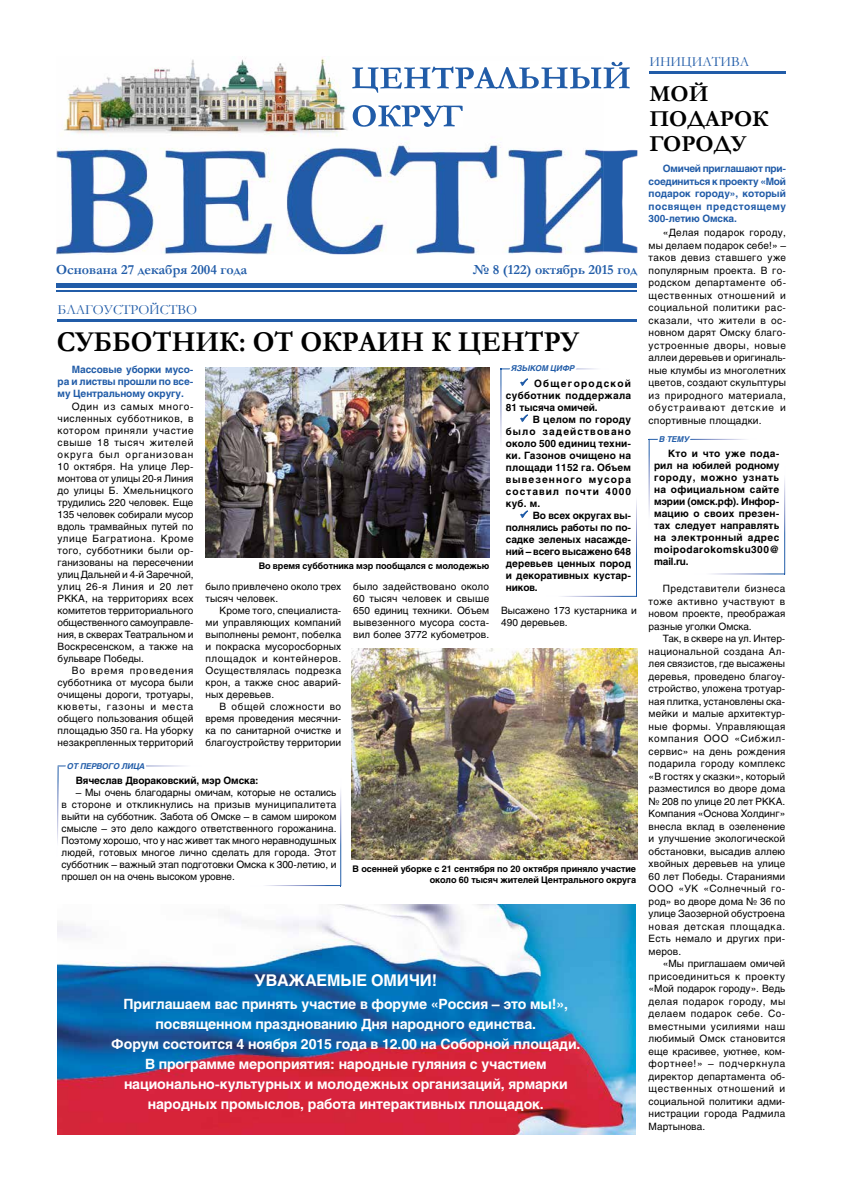
<style>
.page{position:relative;width:842px;height:1191px;background:#fff}
.page>*{position:absolute;margin:0;border:0;box-sizing:border-box;transform-origin:0 0}
.t1{font:700 29px "Garamond";color:#000;scale:.95 1}
.t2{font:700 23px/25px "Garamond";color:#000}
.t3{font:700 16px "Helios";letter-spacing:-.01em;color:#fff}
.t4{font:700 14px/20px "Helios";letter-spacing:-.01em;color:#fff;text-align:center}
.t5{font:700 14px "Garamond";color:#215ca8}
.t6{font:14px "Garamond";color:#215ca8}
.t7{font:10px/12.5px "Helios";letter-spacing:.005em;color:#000;text-align:justify}
.t8{font:700 10px/12px "Helios";letter-spacing:.02em;color:#000;text-align:justify}
.t9{font:700 10px/12.5px "Helios";letter-spacing:-.01em;color:#215ca8;text-align:justify}
.t10{font:700 10px "Helios";letter-spacing:-.01em;color:#000}
.t11{font:700 9px/10.8px "Helios";letter-spacing:-.01em;color:#000;text-align:right}
.t12{font:italic 700 8px "Helios";letter-spacing:-.01em;color:#215ca8}
.s1{color:#215ca8}
</style>
<div class="page">
<img style="left:58px;top:904px;width:578px;height:230px">
<hr style="left:56px;top:283px;width:581px;height:4px;background:#215ca8">
<hr style="left:56px;top:290px;width:581px;height:2px;background:#215ca8">
<img style="left:57px;top:58px;width:580px;height:196px">
<img style="left:352px;top:62px;width:278px;height:31px">
<img style="left:353px;top:105px;width:110px;height:22px">
<hr style="left:649px;top:72px;width:137px;height:1px;background:#215ca8">
<hr style="left:649px;top:73px;width:137px;height:1px;background:#215ca8">
<hr style="left:58px;top:320px;width:579px;height:1px;background:#215ca8">
<hr style="left:58px;top:321px;width:579px;height:1px;background:#215ca8">
<svg style="left:500px;top:368px;width:137px;height:229px"></svg>
<svg style="left:649px;top:438px;width:136px;height:137px"></svg>
<svg style="left:266px;top:790px;width:75px;height:96px"></svg>
<svg style="left:57px;top:765px;width:127px;height:78px"></svg>
<img style="left:205px;top:368px;width:285px;height:189px">
<img style="left:351px;top:648px;width:286px;height:211px">
<h3 class="t5" style="left:56px;top:260px;width:193px">Основана 27 декабря 2004 года</h3>
<h3 class="t5" style="left:472px;top:260px;width:166px">№ 8 (122) октябрь 2015 год</h3>
<h3 class="t6" style="left:58px;top:300px;width:141px">БЛАГОУСТРОЙСТВО</h3>
<h1 class="t1" style="left:57px;top:322px;width:551px">СУББОТНИК: ОТ ОКРАИН К ЦЕНТРУ</h1>
<p class="t9" style="left:58px;top:363px;width:137px;line-height:12px;text-indent:14px">Массовые уборки мусо&shy;ра и листвы прошли по все&shy;му Центральному округу.</p>
<p class="t7" style="left:58px;top:400px;width:137px;line-height:12px;text-indent:14px">Один из самых много&shy;численных субботников, в котором приняли участие свыше 18 тысяч жителей округа был организован 10 октября. На улице Лер&shy;монтова от улицы 20-я Линия до улицы Б. Хмельницкого трудились 220 человек. Еще 135 человек собирали мусор вдоль трамвайных путей по улице Багратиона. Кроме того, субботники были ор&shy;ганизованы на пересечении улиц Дальней и 4-й Заречной, улиц 26-я Линия и 20 лет РККА, на территориях всех комитетов территориального общественного самоуправле&shy;ния, в скверах Театральном и Воскресенском, а также на бульваре Победы.</p>
<p class="t7" style="left:58px;top:664px;width:137px;line-height:12px;text-indent:14px">Во время проведения субботника от мусора были очищены дороги, тротуары, кюветы, газоны и места общего пользования общей площадью 350 га. На уборку незакрепленных территорий</p>
<p class="t12" style="left:67px;top:761px;width:79px">ОТ ПЕРВОГО ЛИЦА</p>
<p class="t11" style="left:259px;top:560px;width:232px">Во время субботника мэр пообщался с молодежью</p>
<p class="t7" style="left:205px;top:580px;width:137px;line-height:12px">было привлечено около трех тысяч человек.</p>
<p class="t7" style="left:205px;top:604px;width:137px;line-height:12px;text-indent:14px">Кроме того, специалиста&shy;ми управляющих компаний выполнены ремонт, побелка и покраска мусоросборных площадок и контейнеров.<br>Осуществлялась подрезка крон, а также снос аварий&shy;ных деревьев.</p>
<p class="t7" style="left:205px;top:700px;width:137px;line-height:12px;text-indent:14px">В общей сложности во время проведения месячни&shy;ка по санитарной очистке и благоустройству территории</p>
<p class="t7" style="left:353px;top:580px;width:137px;line-height:12px">было задействовано около 60 тысяч человек и свыше 650 единиц техники. Объем вывезенного мусора соста&shy;вил более 3772 кубометров.</p>
<p class="t12" style="left:511px;top:363px;width:65px">ЯЗЫКОМ ЦИФР</p>
<p class="t8" style="left:506px;top:377px;width:127px;text-indent:14px"><span class="s1">✓</span> Общегородской субботник поддержала 81 тысяча омичей.</p>
<p class="t8" style="left:506px;top:413px;width:127px;text-indent:14px"><span class="s1">✓</span> В целом по городу было задействовано около 500 единиц техни&shy;ки. Газонов очищено на площади 1152 га. Объем вывезенного мусора составил почти 4000 куб. м.</p>
<p class="t8" style="left:506px;top:509px;width:127px;text-indent:14px"><span class="s1">✓</span> Во всех округах вы&shy;полнялись работы по по&shy;садке зеленых насажде&shy;ний – всего высажено 648 деревьев ценных пород и декоративных кустар&shy;ников.</p>
<p class="t7" style="left:501px;top:604px;width:137px;line-height:12px">Высажено 173 кустарника и<br>490 деревьев.</p>
<p class="t10" style="left:76px;top:774px;width:184px">Вячеслав Двораковский, мэр Омска:</p>
<p class="t7" style="left:62px;top:786px;width:276px;line-height:12px;text-indent:14px">– Мы очень благодарны омичам, которые не остались в стороне и откликнулись на призыв муниципалитета выйти на субботник. Забота об Омске – в самом широком смысле – это дело каждого ответственного горожанина.<br>Поэтому хорошо, что у нас живет так много неравнодушных людей, готовых многое лично сделать для города. Этот субботник – важный этап подготовки Омска к 300-летию, и прошел он на очень высоком уровне.</p>
<p class="t11" style="left:353px;top:863px;width:285px">В осенней уборке с 21 сентября по 20 октября приняло участие около 60 тысяч жителей Центрального округа</p>
<h3 class="t3" style="left:255px;top:971px;width:184px">УВАЖАЕМЫЕ ОМИЧИ!</h3>
<p class="t4" style="left:111px;top:993px;width:471px">Приглашаем вас принять участие в форуме «Россия – это мы!», посвященном празднованию Дня народного единства.<br>Форум состоится 4 ноября 2015 года в 12.00 на Соборной площади.<br>В программе мероприятия: народные гуляния с участием национально-культурных и молодежных организаций, ярмарки народных промыслов, работа интерактивных площадок.</p>
<h3 class="t6" style="left:649px;top:52px;width:101px">ИНИЦИАТИВА</h3>
<h2 class="t2" style="left:649px;top:81px;width:121px">МОЙ<br>ПОДАРОК<br>ГОРОДУ</h2>
<p class="t9" style="left:649px;top:163px;width:139px;text-indent:14px">Омичей приглашают при&shy;соединиться к проекту «Мой подарок городу», который посвящен предстоящему 300-летию Омска.</p>
<p class="t7" style="left:649px;top:226px;width:139px;text-indent:14px">«Делая подарок городу, мы делаем подарок себе!» – таков девиз ставшего уже популярным проекта. В го&shy;родском департаменте об&shy;щественных отношений и социальной политики рас&shy;сказали, что жители в ос&shy;новном дарят Омску благо&shy;устроенные дворы, новые аллеи деревьев и оригиналь&shy;ные клумбы из многолетних цветов, создают скульптуры из природного материала, обустраивают детские и спортивные площадки.</p>
<p class="t12" style="left:659px;top:434px;width:32px">В ТЕМУ</p>
<p class="t8" style="left:654px;top:447px;width:127px;text-indent:14px">Кто и что уже пода&shy;рил на юбилей родному городу, можно узнать на официальном сайте мэрии (омск.рф). Инфор&shy;мацию о своих презен&shy;тах следует направлять на электронный адрес moipodarokomsku300@ mail.ru.</p>
<p class="t7" style="left:649px;top:582px;width:138px;text-indent:14px">Представители бизнеса тоже активно участвуют в новом проекте, преображая разные уголки Омска.</p>
<p class="t7" style="left:649px;top:632px;width:138px;text-indent:14px">Так, в сквере на ул. Интер&shy;национальной создана Ал&shy;лея связистов, где высажены деревья, проведено благоу&shy;стройство, уложена тротуар&shy;ная плитка, установлены ска&shy;мейки и малые архитектур&shy;ные формы. Управляющая компания ООО «Сибжил&shy;сервис» на день рождения подарила городу комплекс «В гостях у сказки», который разместился во дворе дома № 208 по улице 20 лет РККА.<br>Компания «Основа Холдинг» внесла вклад в озеленение и улучшение экологической обстановки, высадив аллею хвойных деревьев на улице 60 лет Победы. Стараниями ООО «УК «Солнечный го&shy;род» во дворе дома № 36 по улице Заозерной обустроена новая детская площадка.<br>Есть немало и других при&shy;меров.</p>
<p class="t7" style="left:649px;top:957px;width:138px;text-indent:14px">«Мы приглашаем омичей присоединиться к проекту «Мой подарок городу». Ведь делая подарок городу, мы делаем подарок себе. Со&shy;вместными усилиями наш любимый Омск становится еще красивее, уютнее, ком&shy;фортнее!» – подчеркнула директор департамента об&shy;щественных отношений и социальной политики адми&shy;нистрации города Радмила Мартынова.</p>
</div>
